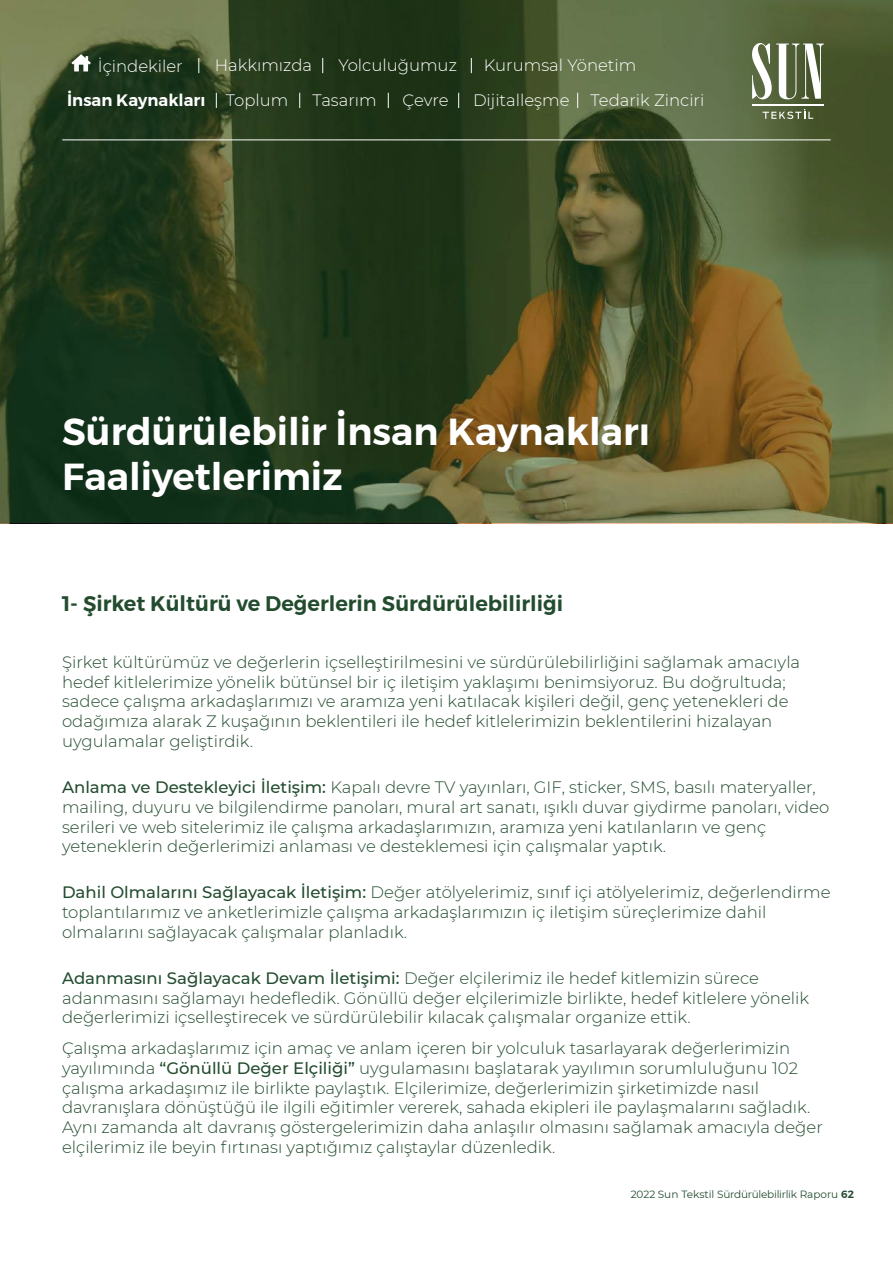
<style>
.page{position:relative;width:893px;height:1263px;background:#fff}
.page>*{position:absolute;margin:0;border:0;box-sizing:border-box;transform-origin:0 0}
.t1{font:600 37.5px/45px "Montserrat";color:#fff}
.t2{font:600 21px "Montserrat";color:#234c2f}
.t3{font:300 16.5px/19.8px "Montserrat";color:#234c2f}
.t4{font:300 16.5px "Montserrat";color:#fff}
.t5{font:600 16.5px "Montserrat";color:#fff}
.t6{font:10.5px "Montserrat";letter-spacing:-.025em;color:#234c2f}
.s1{font-weight:300}
.s2{font-weight:500}
.s3{font-weight:600}
</style>
<div class="page">
<svg style="left:0;top:0;width:893px;height:523px;background:#404d29"></svg>
<svg style="left:752px;top:43px;width:72px;height:56px"></svg>
<hr style="left:752px;top:104px;width:72px;height:2px;background:#fff">
<svg style="left:763px;top:109px;width:50px;height:10px"></svg>
<svg style="left:216px;top:93px;width:1px;height:15px"></svg>
<svg style="left:471px;top:58px;width:1px;height:15px"></svg>
<svg style="left:322px;top:58px;width:1px;height:15px"></svg>
<svg style="left:198px;top:58px;width:1px;height:15px"></svg>
<svg style="left:299px;top:93px;width:1px;height:15px"></svg>
<svg style="left:388px;top:93px;width:1px;height:15px"></svg>
<svg style="left:458px;top:93px;width:1px;height:15px"></svg>
<svg style="left:577px;top:93px;width:1px;height:15px"></svg>
<svg style="left:71px;top:54px;width:20px;height:17px"></svg>
<hr style="left:62px;top:140px;width:769px;height:1px;background:#fff">
<p class="t4" style="left:98px;top:55px;width:86px">İçindekiler</p>
<p class="t4" style="left:215px;top:54px;width:99px">Hakkımızda</p>
<p class="t4" style="left:338px;top:54px;width:120px">Yolculuğumuz</p>
<p class="t4" style="left:484px;top:54px;width:154px">Kurumsal Yönetim</p>
<p class="t5" style="left:67px;top:87px;width:223px">İnsan Kaynakları <span class="s1">Toplum</span></p>
<p class="t4" style="left:313px;top:89px;width:66px">Tasarım</p>
<p class="t4" style="left:403px;top:89px;width:47px">Çevre</p>
<p class="t4" style="left:473px;top:89px;width:98px">Dijitalleşme</p>
<p class="t4" style="left:590px;top:89px;width:115px">Tedarik Zinciri</p>
<h1 class="t1" style="left:62px;top:409px;width:589px">Sürdürülebilir İnsan Kaynakları<br>Faaliyetlerimiz</h1>
<p class="t2" style="left:62px;top:587px;width:502px">1- Şirket Kültürü ve Değerlerin Sürdürülebilirliği</p>
<p class="t3" style="left:62px;top:651px;width:740px">Şirket kültürümüz ve değerlerin içselleştirilmesini ve sürdürülebilirliğini sağlamak amacıyla hedef kitlelerimize yönelik bütünsel bir iç iletişim yaklaşımı benimsiyoruz. Bu doğrultuda; sadece çalışma arkadaşlarımızı ve aramıza yeni katılacak kişileri değil, genç yetenekleri de odağımıza alarak Z kuşağının beklentileri ile hedef kitlelerimizin beklentilerini hizalayan uygulamalar geliştirdik.</p>
<p class="t3" style="left:62px;top:777px;width:769px"><span class="s2">Anlama ve Destekleyici İletişim:</span> Kapalı devre TV yayınları, GIF, sticker, SMS, basılı materyaller, mailing, duyuru ve bilgilendirme panoları, mural art sanatı, ışıklı duvar giydirme panoları, video serileri ve web sitelerimiz ile çalışma arkadaşlarımızın, aramıza yeni katılanların ve genç yeteneklerin değerlerimizi anlaması ve desteklemesi için çalışmalar yaptık.</p>
<p class="t3" style="left:62px;top:882px;width:770px"><span class="s2">Dahil Olmalarını Sağlayacak İletişim:</span> Değer atölyelerimiz, sınıf içi atölyelerimiz, değerlendirme toplantılarımız ve anketlerimizle çalışma arkadaşlarımızın iç iletişim süreçlerimize dahil olmalarını sağlayacak çalışmalar planladık.</p>
<p class="t3" style="left:62px;top:967px;width:749px"><span class="s2">Adanmasını Sağlayacak Devam İletişimi:</span> Değer elçilerimiz ile hedef kitlemizin sürece adanmasını sağlamayı hedefledik. Gönüllü değer elçilerimizle birlikte, hedef kitlelere yönelik değerlerimizi içselleştirecek ve sürdürülebilir kılacak çalışmalar organize ettik.</p>
<p class="t3" style="left:62px;top:1038px;width:762px">Çalışma arkadaşlarımız için amaç ve anlam içeren bir yolculuk tasarlayarak değerlerimizin yayılımında <span class="s2">“Gönüllü Değer Elçiliği”</span> uygulamasını başlatarak yayılımın sorumluluğunu 102 çalışma arkadaşımız ile birlikte paylaştık. Elçilerimize, değerlerimizin şirketimizde nasıl davranışlara dönüştüğü ile ilgili eğitimler vererek, sahada ekipleri ile paylaşmalarını sağladık.<br>Aynı zamanda alt davranış göstergelerimizin daha anlaşılır olmasını sağlamak amacıyla değer elçilerimiz ile beyin fırtınası yaptığımız çalıştaylar düzenledik.</p>
<p class="t6" style="left:631px;top:1187px;width:225px">2022 Sun Tekstil Sürdürülebilirlik Raporu <span class="s3">62</span></p>
</div>
